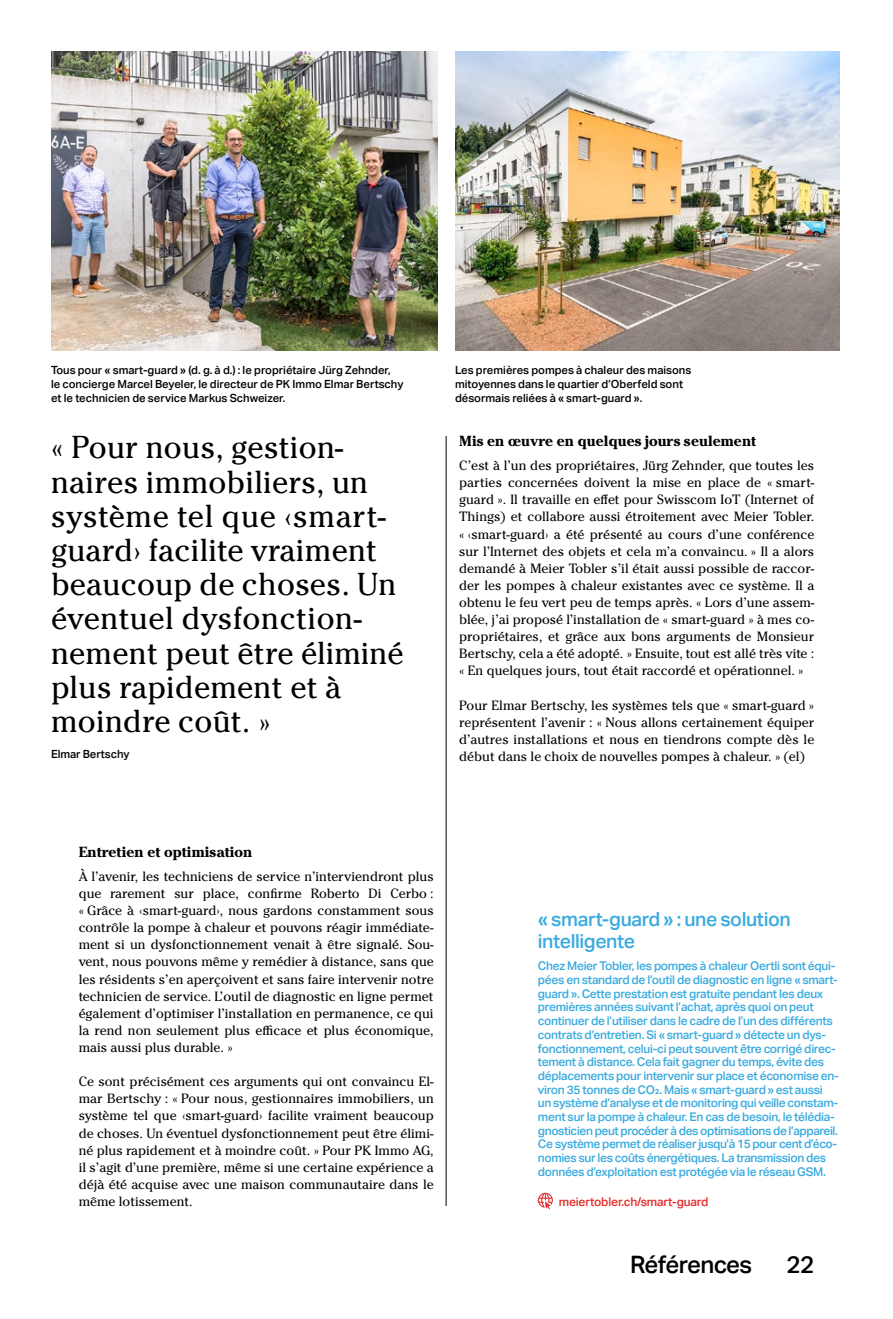
<style>
.page{position:relative;width:893px;height:1319px;background:#fff}
.page>*{position:absolute;margin:0;border:0;box-sizing:border-box;transform-origin:0 0}
._0_Quote{font:31.5px/34.2px "Cheltenham Pro";letter-spacing:.01em;color:#000}
.t1{font:500 24px "Aktiv Grotesk";letter-spacing:-.025em;color:#000}
._0_Randnbotiz_Titel{font:500 19.5px/22.5px "Aktiv Grotesk";letter-spacing:-.02em;color:#3aabdf}
._0_Untertitel{font:700 14.55px "Cheltenham Pro";color:#000}
._0_Lauftext{font:13.35px/17.1px "Cheltenham Pro";color:#000;text-align:justify}
._0_Randnotiz_Text{font:500 12px/13.6px "Aktiv Grotesk";letter-spacing:-.025em;color:#3aabdf}
._0_Randnotiz_Text-2{font:500 12px "Aktiv Grotesk";letter-spacing:-.015em;color:#e42b2b}
._0_Legende{font:500 11.25px/13.6px "Aktiv Grotesk";color:#000}
.s1{font-size:30px}
</style>
<div class="page">
<img style="left:51px;top:51px;width:387px;height:299px">
<img style="left:455px;top:51px;width:385px;height:299px">
<hr style="left:446px;top:436px;width:1px;height:769px;background:#000">
<svg style="left:538px;top:1192px;width:15px;height:17px"></svg>
<p class="_0_Legende" style="left:51px;top:363px;width:354px">Tous pour « smart-guard » (d. g. à d.) : le propriétaire Jürg Zehnder,<br>le concierge Marcel Beyeler, le directeur de PK Immo Elmar Bertschy et le technicien de service Markus Schweizer.</p>
<p class="_0_Quote" style="left:51px;top:430px;width:354px">« Pour nous, gestion&shy;naires immobiliers, un système tel que ‹smart&shy;guard› facilite vraiment beaucoup de choses. Un éventuel dysfonction&shy;nement peut être éliminé plus rapidement et à moindre coût. <span class="s1">»</span></p>
<p class="_0_Legende" style="left:51px;top:747px;width:80px">Elmar Bertschy</p>
<p class="_0_Legende" style="left:455px;top:363px;width:238px">Les premières pompes à chaleur des maisons mitoyennes dans le quartier d’Oberfeld sont désormais reliées à « smart-guard ».</p>
<p class="_0_Untertitel" style="left:459px;top:432px;width:298px">Mis en œuvre en quelques jours seulement</p>
<p class="_0_Lauftext" style="left:459px;top:456px;width:357px">C’est à l’un des propriétaires, Jürg Zehnder, que toutes les parties concernées doivent la mise en place de « smart&shy;guard ». Il travaille en effet pour Swisscom IoT (Internet of Things) et collabore aussi étroitement avec Meier Tobler. « ‹smart-guard› a été présenté au cours d’une conférence sur l’Internet des objets et cela m’a convaincu. » Il a alors demandé à Meier Tobler s’il était aussi possible de raccor&shy;der les pompes à chaleur existantes avec ce système. Il a obtenu le feu vert peu de temps après. « Lors d’une assem&shy;blée, j’ai proposé l’installation de « smart-guard » à mes co&shy;propriétaires, et grâce aux bons arguments de Monsieur Bertschy, cela a été adopté. » Ensuite, tout est allé très vite : « En quelques jours, tout était raccordé et opérationnel. »</p>
<p class="_0_Lauftext" style="left:459px;top:696px;width:357px">Pour Elmar Bertschy, les systèmes tels que « smart-guard » représentent l’avenir : « Nous allons certainement équiper d’autres installations et nous en tiendrons compte dès le début dans le choix de nouvelles pompes à chaleur. » (el)</p>
<p class="_0_Untertitel" style="left:79px;top:842px;width:175px">Entretien et optimisation</p>
<p class="_0_Lauftext" style="left:79px;top:867px;width:357px">À l’avenir, les techniciens de service n’interviendront plus que rarement sur place, confirme Roberto Di Cerbo : « Grâce à ‹smart-guard›, nous gardons constamment sous contrôle la pompe à chaleur et pouvons réagir immédiate&shy;ment si un dysfonctionnement venait à être signalé. Sou&shy;vent, nous pouvons même y remédier à distance, sans que les résidents s’en aperçoivent et sans faire intervenir notre technicien de service. L’outil de diagnostic en ligne permet également d’optimiser l’installation en permanence, ce qui la rend non seulement plus efficace et plus économique, mais aussi plus durable. »</p>
<p class="_0_Lauftext" style="left:79px;top:1072px;width:357px">Ce sont précisément ces arguments qui ont convaincu El&shy;mar Bertschy : « Pour nous, gestionnaires immobiliers, un système tel que ‹smart-guard› facilite vraiment beaucoup de choses. Un éventuel dysfonctionnement peut être élimi&shy;né plus rapidement et à moindre coût. » Pour PK Immo AG, il s’agit d’une première, même si une certaine expérience a déjà été acquise avec une maison communautaire dans le même lotissement.</p>
<p class="_0_Randnbotiz_Titel" style="left:538px;top:907px;width:254px">« smart-guard » : une solution intelligente</p>
<p class="_0_Randnotiz_Text" style="left:538px;top:959px;width:302px">Chez Meier Tobler, les pompes à chaleur Oertli sont équi&shy;pées en standard de l’outil de diagnostic en ligne « smart&shy;guard ». Cette prestation est gratuite pendant les deux premières années suivant l’achat, après quoi on peut continuer de l’utiliser dans le cadre de l’un des différents contrats d’entretien. Si « smart-guard » détecte un dys&shy;fonctionnement, celui-ci peut souvent être corrigé direc&shy;tement à distance. Cela fait gagner du temps, évite des déplacements pour intervenir sur place et économise en&shy;viron 35 tonnes de CO₂. Mais « smart-guard » est aussi un système d’analyse et de monitoring qui veille constam&shy;ment sur la pompe à chaleur. En cas de besoin, le télédia&shy;gnosticien peut procéder à des optimisations de l’appareil.<br>Ce système permet de réaliser jusqu’à 15 pour cent d’éco&shy;nomies sur les coûts énergétiques. La transmission des données d’exploitation est protégée via le réseau GSM.</p>
<p class="_0_Randnotiz_Text-2" style="left:559px;top:1194px;width:151px">meiertobler.ch/smart-guard</p>
<p class="t1" style="left:630px;top:1249px;width:124px">Références</p>
<p class="t1" style="left:786px;top:1249px;width:29px">22</p>
</div>
